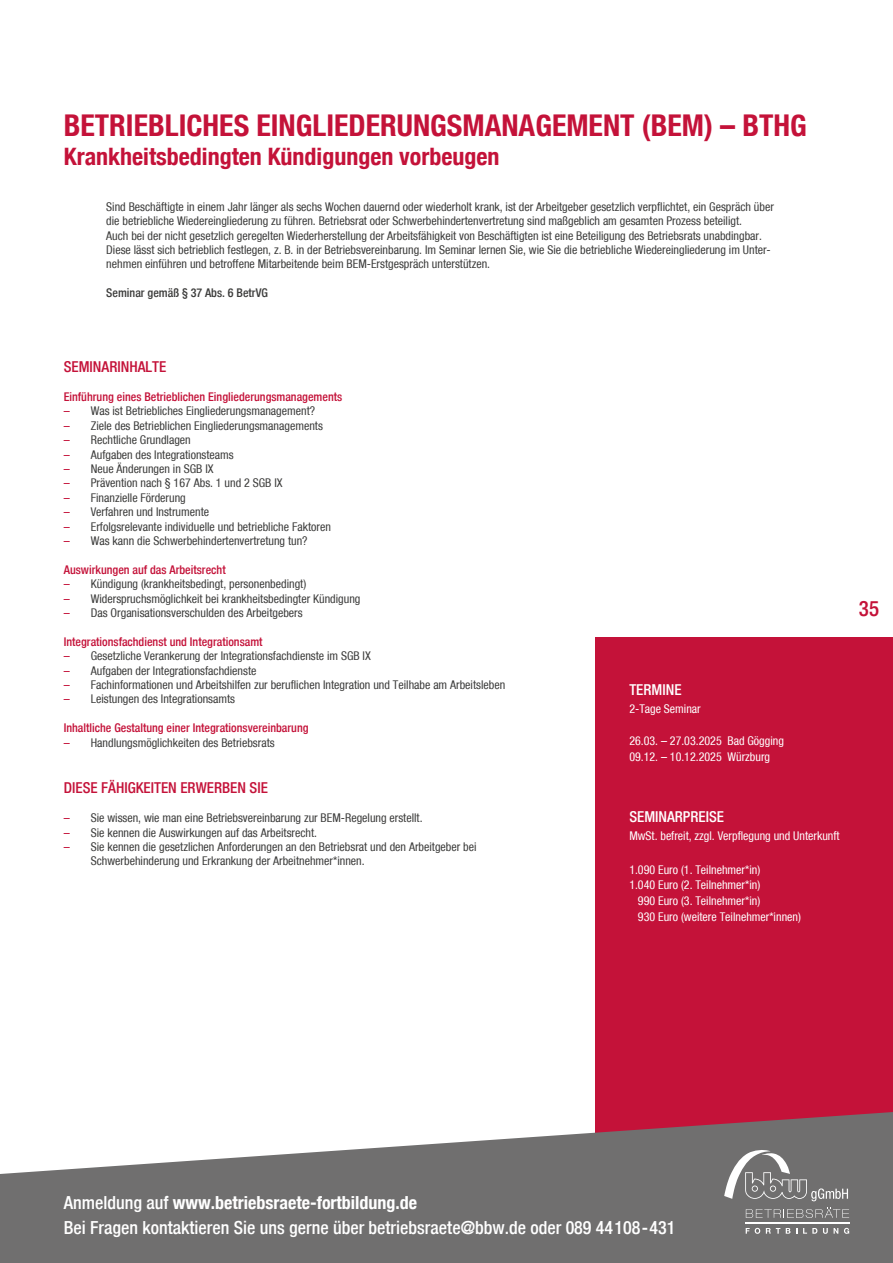
<style>
.page{position:relative;width:893px;height:1263px;background:#fff}
.page>*{position:absolute;margin:0;border:0;box-sizing:border-box;transform-origin:0 0}
.Headline_Arbeitsschu{font:700 condensed 30px "Bfz";color:#c41239}
.Subline_Arbeitsschut{font:700 condensed 24px "Bfz";color:#c41239}
.t1{font:500 condensed 21px "Bfz";color:#c41239}
.t2{font:500 condensed 18px "Bfz";color:#fff}
.t3{font:700 condensed 18px "Bfz";color:#fff}
.t4{font:500 condensed 15px "Bfz";color:#c41239}
.t5{font:500 condensed 15px "Bfz";color:#fff}
.t6{font:condensed 12px/14.4px "Bfz";color:#3c3c3b}
.t7{font:condensed 12px "Bfz";color:#fff}
.t8{font:500 condensed 12px "Bfz";color:#c41239}
.t9{font:500 condensed 12px "Bfz";color:#3c3c3b}
.s1{color:#c41239}
.s2{font-weight:500}
</style>
<div class="page">
<div style="left:595px;top:638px;width:298px;height:625px;background:#c41239"></div>
<svg style="left:0;top:1112px;width:893px;height:151px;fill:#706f6f"></svg>
<svg style="left:724px;top:1150px;width:124px;height:51px;background:#868585"></svg>
<svg style="left:746px;top:1207px;width:103px;height:11px"></svg>
<svg style="left:823px;top:1228px;width:5px;height:6px"></svg>
<svg style="left:746px;top:1228px;width:14px;height:6px"></svg>
<svg style="left:786px;top:1228px;width:4px;height:6px"></svg>
<svg style="left:834px;top:1228px;width:4px;height:6px"></svg>
<svg style="left:766px;top:1228px;width:14px;height:6px"></svg>
<svg style="left:803px;top:1228px;width:14px;height:6px"></svg>
<svg style="left:844px;top:1228px;width:5px;height:6px"></svg>
<hr style="left:745px;top:1222px;width:104px;height:2px;background:#fff">
<p class="Headline_Arbeitsschu" style="left:64px;top:107px;width:744px">BETRIEBLICHES EINGLIEDERUNGSMANAGEMENT (BEM) – BTHG</p>
<p class="Subline_Arbeitsschut" style="left:64px;top:142px;width:437px">Krankheitsbedingten Kündigungen vorbeugen</p>
<p class="t6" style="left:106px;top:199px;width:669px">Sind Beschäftigte in einem Jahr länger als sechs Wochen dauernd oder wiederholt krank, ist der Arbeitgeber gesetzlich verpflichtet, ein Gespräch über die betriebliche Wiedereingliederung zu führen. Betriebsrat oder Schwerbehindertenvertretung sind maßgeblich am gesamten Prozess beteiligt.<br>Auch bei der nicht gesetzlich geregelten Wiederherstellung der Arbeitsfähigkeit von Beschäftigten ist eine Beteiligung des Betriebsrats unabdingbar.<br>Diese lässt sich betrieblich festlegen, z. B. in der Betriebsvereinbarung. Im Seminar lernen Sie, wie Sie die betriebliche Wiedereingliederung im Unter&shy;nehmen einführen und betroffene Mitarbeitende beim BEM-Erstgespräch unterstützen.</p>
<p class="t9" style="left:106px;top:286px;width:163px">Seminar gemäß § 37 Abs. 6 BetrVG</p>
<p class="t4" style="left:64px;top:358px;width:104px">SEMINARINHALTE</p>
<p class="t8" style="left:64px;top:390px;width:280px">Einführung eines Betrieblichen Eingliederungsmanagements</p>
<p class="t6" style="left:64px;top:404px;width:253px"><span class="s1">–</span> Was ist Betriebliches Eingliederungsmanagement?</p>
<p class="t6" style="left:64px;top:418px;width:261px"><span class="s1">–</span> Ziele des Betrieblichen Eingliederungsmanagements</p>
<p class="t6" style="left:64px;top:433px;width:128px"><span class="s1">–</span> Rechtliche Grundlagen</p>
<p class="t6" style="left:64px;top:447px;width:172px"><span class="s1">–</span> Aufgaben des Integrationsteams</p>
<p class="t6" style="left:64px;top:461px;width:151px"><span class="s1">–</span> Neue Änderungen in SGB IX</p>
<p class="t6" style="left:64px;top:476px;width:220px"><span class="s1">–</span> Prävention nach § 167 Abs. 1 und 2 SGB IX</p>
<p class="t6" style="left:64px;top:490px;width:124px"><span class="s1">–</span> Finanzielle Förderung</p>
<p class="t6" style="left:64px;top:505px;width:147px"><span class="s1">–</span> Verfahren und Instrumente</p>
<p class="t6" style="left:64px;top:519px;width:269px"><span class="s1">–</span> Erfolgsrelevante individuelle und betriebliche Faktoren</p>
<p class="t6" style="left:64px;top:533px;width:245px"><span class="s1">–</span> Was kann die Schwerbehindertenvertretung tun?</p>
<p class="t8" style="left:64px;top:562px;width:163px">Auswirkungen auf das Arbeitsrecht</p>
<p class="t6" style="left:64px;top:577px;width:244px"><span class="s1">–</span> Kündigung (krankheitsbedingt, personenbedingt)</p>
<p class="t6" style="left:64px;top:591px;width:298px"><span class="s1">–</span> Widerspruchsmöglichkeit bei krankheitsbedingter Kündigung</p>
<p class="t6" style="left:64px;top:605px;width:240px"><span class="s1">–</span> Das Organisationsverschulden des Arbeitgebers</p>
<p class="t8" style="left:64px;top:634px;width:200px">Integrationsfachdienst und Integrationsamt</p>
<p class="t6" style="left:64px;top:649px;width:309px"><span class="s1">–</span> Gesetzliche Verankerung der Integrationsfachdienste im SGB IX</p>
<p class="t6" style="left:64px;top:663px;width:194px"><span class="s1">–</span> Aufgaben der Integrationsfachdienste</p>
<p class="t6" style="left:64px;top:677px;width:443px"><span class="s1">–</span> Fachinformationen und Arbeitshilfen zur beruflichen Integration und Teilhabe am Arbeitsleben</p>
<p class="t6" style="left:64px;top:692px;width:173px"><span class="s1">–</span> Leistungen des Integrationsamts</p>
<p class="t8" style="left:64px;top:721px;width:246px">Inhaltliche Gestaltung einer Integrationsvereinbarung</p>
<p class="t6" style="left:64px;top:735px;width:212px"><span class="s1">–</span> Handlungsmöglichkeiten des Betriebsrats</p>
<p class="t4" style="left:64px;top:779px;width:206px">DIESE FÄHIGKEITEN ERWERBEN SIE</p>
<p class="t6" style="left:64px;top:811px;width:360px"><span class="s1">–</span> Sie wissen, wie man eine Betriebsvereinbarung zur BEM-Regelung erstellt.</p>
<p class="t6" style="left:64px;top:825px;width:255px"><span class="s1">–</span> Sie kennen die Auswirkungen auf das Arbeitsrecht.</p>
<p class="t6" style="left:91px;top:839px;width:387px;text-indent:-27px"><span class="s1">–</span> Sie kennen die gesetzlichen Anforderungen an den Betriebsrat und den Arbeitgeber bei<br>Schwerbehinderung und Erkrankung der Arbeitnehmer*innen.</p>
<p class="t1" style="left:859px;top:596px;width:22px">35</p>
<p class="t5" style="left:629px;top:681px;width:54px">TERMINE</p>
<p class="t7" style="left:629px;top:702px;width:73px">2-Tage Seminar</p>
<p class="t7" style="left:629px;top:734px;width:156px">26.03. – 27.03.2025 Bad Gögging</p>
<p class="t7" style="left:629px;top:749px;width:142px">09.12. – 10.12.2025 Würzburg</p>
<p class="t5" style="left:629px;top:808px;width:96px">SEMINARPREISE</p>
<p class="t7" style="left:629px;top:829px;width:212px">MwSt. befreit, zzgl. Verpflegung und Unterkunft</p>
<p class="t7" style="left:629px;top:862px;width:132px">1.090 Euro (1. Teilnehmer*in)</p>
<p class="t7" style="left:629px;top:878px;width:132px">1.040 Euro (2. Teilnehmer*in)</p>
<p class="t7" style="left:638px;top:894px;width:124px">990 Euro (3. Teilnehmer*in)</p>
<p class="t7" style="left:638px;top:910px;width:164px">930 Euro (weitere Teilnehmer*innen)</p>
<p class="t3" style="left:64px;top:1191px;width:355px"><span class="s2">Anmeldung auf</span> www.betriebsraete-fortbildung.de</p>
<p class="t2" style="left:64px;top:1217px;width:613px">Bei Fragen kontaktieren Sie uns gerne über betriebsraete@bbw.de oder 089 44108-431</p>
</div>
